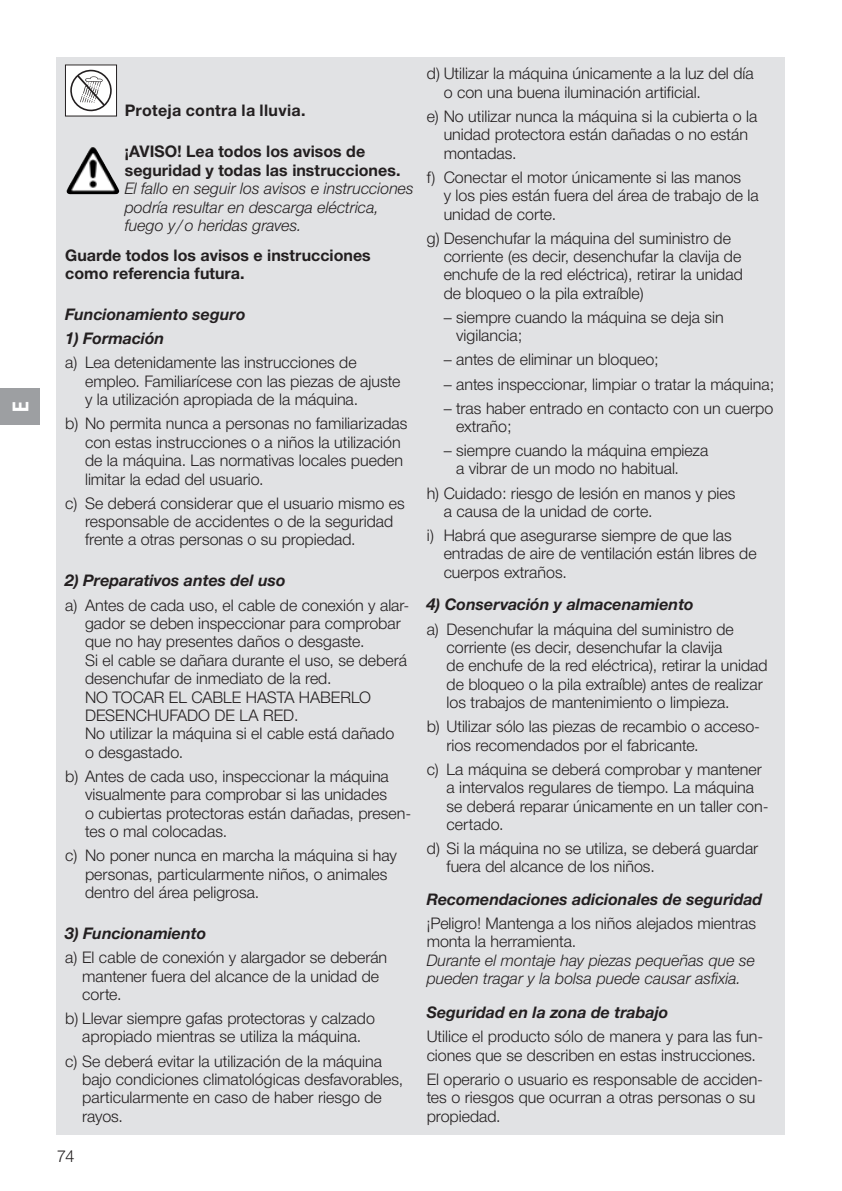
<style>
.page{position:relative;width:842px;height:1191px;background:#fff}
.page>*{position:absolute;margin:0;border:0;box-sizing:border-box;transform-origin:0 0}
.t1{font:700 22px "Gardena Sans Cond";color:#fff}
.t2{font:16px/18.4px "Gardena Sans";color:#231f20}
.t3{font:italic 16px/18.4px "Gardena Sans";color:#231f20}
.t4{font:italic 700 16px "Gardena Sans";color:#231f20}
.t5{font:700 16px/18.4px "Gardena Sans";color:#231f20}
.t6{font:700 16px "Gardena Sans";letter-spacing:.02em;color:#231f20}
</style>
<div class="page">
<div style="left:57px;top:57px;width:728px;height:1077px;background:#e1e2e4"></div>
<div style="left:65px;top:65px;width:52px;height:51px;background:#fff"></div>
<div style="left:65px;top:65px;width:52px;height:51px;border:1px solid #231f20"></div>
<svg style="left:70px;top:70px;width:42px;height:41px"></svg>
<img style="left:68px;top:147px;width:24px;height:40px">
<div style="left:0;top:388px;width:40px;height:37px;background:#9d9fa2"></div>
<h1 class="t1" style="left:5px;top:412px;width:12px;rotate:-90deg">E</h1>
<p class="t6" style="left:125px;top:99px;width:182px">Proteja contra la lluvia.</p>
<p class="t5" style="left:125px;top:142px;width:277px">¡AVISO! Lea todos los avisos de seguridad y todas las instrucciones.</p>
<p class="t3" style="left:125px;top:178px;width:291px">El fallo en seguir los avisos e instrucciones podría resultar en descarga eléctrica, fuego y /o heridas graves.</p>
<p class="t5" style="left:65px;top:245px;width:307px">Guarde todos los avisos e instrucciones como referencia futura.</p>
<p class="t4" style="left:65px;top:303px;width:182px">Funcionamiento seguro</p>
<p class="t4" style="left:65px;top:327px;width:101px">1) Formación</p>
<p class="t2" style="left:85px;top:353px;width:317px;text-indent:-20px">a) Lea detenidamente las instrucciones de empleo. Familiarícese con las piezas de ajuste y la utilización apropiada de la máquina.</p>
<p class="t2" style="left:85px;top:414px;width:324px;text-indent:-20px">b) No permita nunca a personas no familiarizadas con estas instrucciones o a niños la utilización de la máquina. Las normativas locales pueden limitar la edad del usuario.</p>
<p class="t2" style="left:85px;top:493px;width:321px;text-indent:-20px">c) Se deberá considerar que el usuario mismo es responsable de accidentes o de la seguridad frente a otras personas o su propiedad.</p>
<p class="t4" style="left:65px;top:569px;width:222px">2) Preparativos antes del uso</p>
<p class="t2" style="left:85px;top:595px;width:326px;text-indent:-20px">a) Antes de cada uso, el cable de conexión y alar&shy;gador se deben inspeccionar para comprobar que no hay presentes daños o desgaste.<br>Si el cable se dañara durante el uso, se deberá desenchufar de inmediato de la red.<br>NO TOCAR EL CABLE HASTA HABERLO DESENCHUFADO DE LA RED.<br>No utilizar la máquina si el cable está dañado<br>o desgastado.</p>
<p class="t2" style="left:85px;top:766px;width:328px;text-indent:-20px">b) Antes de cada uso, inspeccionar la máquina visualmente para comprobar si las unidades<br>o cubiertas protectoras están dañadas, presen&shy;tes o mal colocadas.</p>
<p class="t2" style="left:85px;top:845px;width:313px;text-indent:-20px">c) No poner nunca en marcha la máquina si hay personas, particularmente niños, o animales dentro del área peligrosa.</p>
<p class="t4" style="left:65px;top:921px;width:143px">3) Funcionamiento</p>
<p class="t2" style="left:82px;top:947px;width:306px;text-indent:-17px">a) El cable de conexión y alargador se deberán mantener fuera del alcance de la unidad de corte.</p>
<p class="t2" style="left:65px;top:1008px;width:311px;text-align:center">b) Llevar siempre gafas protectoras y calzado apropiado mientras se utiliza la máquina.</p>
<p class="t2" style="left:82px;top:1051px;width:323px;text-indent:-17px">c) Se deberá evitar la utilización de la máquina bajo condiciones climatológicas desfavorables, particularmente en caso de haber riesgo de rayos.</p>
<p class="t2" style="left:57px;top:1147px;width:19px">74</p>
<p class="t2" style="left:444px;top:64px;width:312px;text-indent:-17px">d) Utilizar la máquina únicamente a la luz del día o con una buena iluminación artificial.</p>
<p class="t2" style="left:444px;top:106px;width:315px;text-indent:-17px">e) No utilizar nunca la máquina si la cubierta o la unidad protectora están dañadas o no están montadas.</p>
<p class="t2" style="left:444px;top:167px;width:317px;text-indent:-17px">f) Conectar el motor únicamente si las manos<br>y los pies están fuera del área de trabajo de la unidad de corte.</p>
<p class="t2" style="left:444px;top:228px;width:301px;text-indent:-17px">g) Desenchufar la máquina del suministro de corriente (es decir, desenchufar la clavija de enchufe de la red eléctrica), retirar la unidad de bloqueo o la pila extraíble)</p>
<p class="t2" style="left:456px;top:307px;width:269px;text-indent:-12px">– siempre cuando la máquina se deja sin vigilancia;</p>
<p class="t2" style="left:444px;top:350px;width:216px">– antes de eliminar un bloqueo;</p>
<p class="t2" style="left:444px;top:374px;width:332px">– antes inspeccionar, limpiar o tratar la máquina;</p>
<p class="t2" style="left:456px;top:398px;width:319px;text-indent:-12px">– tras haber entrado en contacto con un cuerpo extraño;</p>
<p class="t2" style="left:456px;top:440px;width:254px;text-indent:-12px">– siempre cuando la máquina empieza a vibrar de un modo no habitual.</p>
<p class="t2" style="left:444px;top:483px;width:293px;text-indent:-17px">h) Cuidado: riesgo de lesión en manos y pies a causa de la unidad de corte.</p>
<p class="t2" style="left:444px;top:525px;width:314px;text-indent:-17px">i) Habrá que asegurarse siempre de que las entradas de aire de ventilación están libres de cuerpos extraños.</p>
<p class="t4" style="left:427px;top:593px;width:269px">4) Conservación y almacenamiento</p>
<p class="t2" style="left:446px;top:619px;width:323px;text-indent:-20px">a) Desenchufar la máquina del suministro de corriente (es decir, desenchufar la clavija<br>de enchufe de la red eléctrica), retirar la unidad de bloqueo o la pila extraíble) antes de realizar los trabajos de mantenimiento o limpieza.</p>
<p class="t2" style="left:446px;top:716px;width:315px;text-indent:-20px">b) Utilizar sólo las piezas de recambio o acceso&shy;rios recomendados por el fabricante.</p>
<p class="t2" style="left:446px;top:759px;width:324px;text-indent:-20px">c) La máquina se deberá comprobar y mantener a intervalos regulares de tiempo. La máquina se deberá reparar únicamente en un taller con&shy;certado.</p>
<p class="t2" style="left:446px;top:838px;width:313px;text-indent:-20px">d) Si la máquina no se utiliza, se deberá guardar fuera del alcance de los niños.</p>
<p class="t4" style="left:427px;top:887px;width:337px">Recomendaciones adicionales de seguridad</p>
<p class="t2" style="left:427px;top:913px;width:331px">¡Peligro! Mantenga a los niños alejados mientras monta la herramienta.</p>
<p class="t3" style="left:427px;top:950px;width:330px">Durante el montaje hay piezas pequeñas que se pueden tragar y la bolsa puede causar asfixia.</p>
<p class="t4" style="left:427px;top:1000px;width:243px">Seguridad en la zona de trabajo</p>
<p class="t2" style="left:427px;top:1026px;width:338px">Utilice el producto sólo de manera y para las fun&shy;ciones que se describen en estas instrucciones.</p>
<p class="t2" style="left:427px;top:1069px;width:338px">El operario o usuario es responsable de acciden&shy;tes o riesgos que ocurran a otras personas o su propiedad.</p>
</div>
